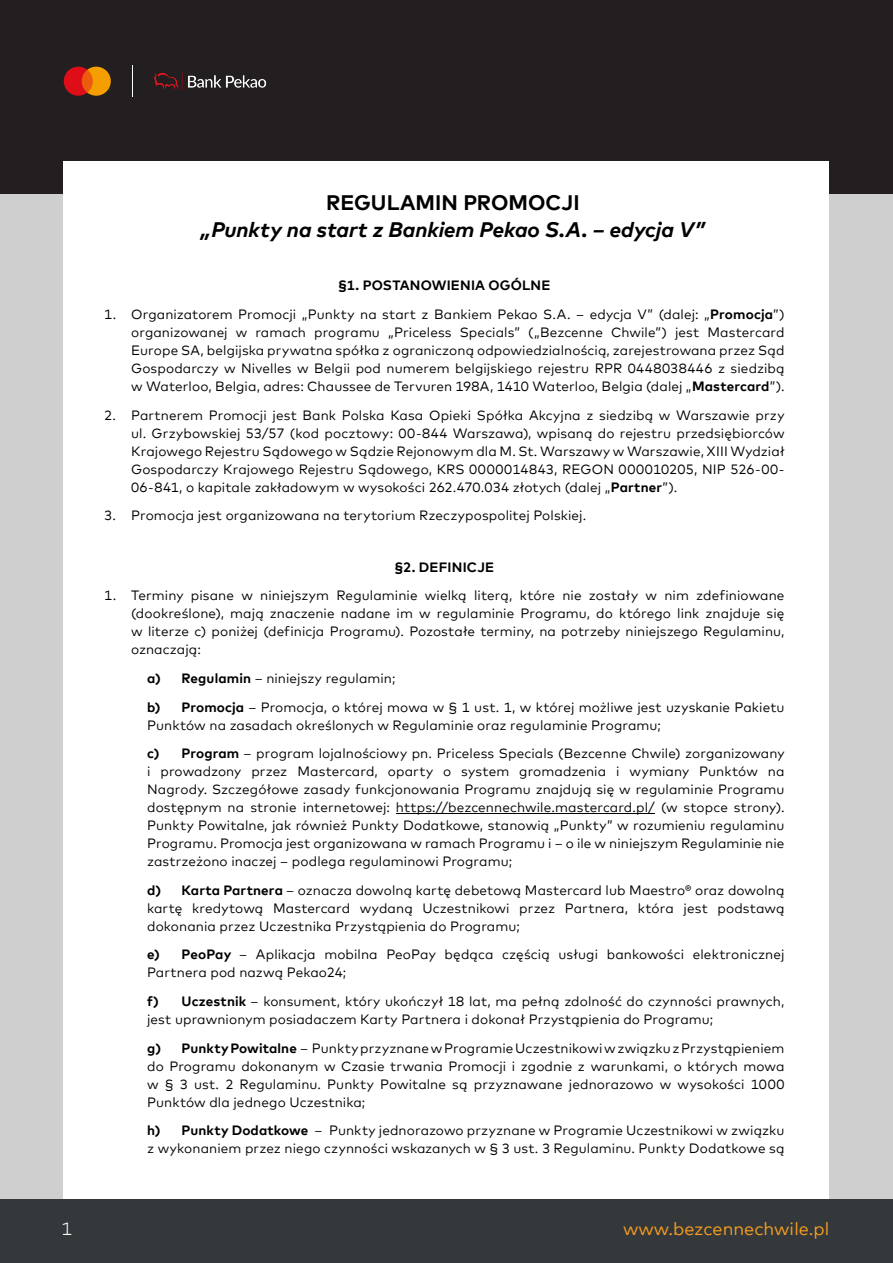
<style>
.page{position:relative;width:893px;height:1263px;background:#fff}
.page>*{position:absolute;margin:0;border:0;box-sizing:border-box;transform-origin:0 0}
.PUNKTY{font:italic 700 21px/27px "Mark Offc For MC";letter-spacing:-.005em;color:#000;text-align:center}
.t1{font:18px "Mark Offc For MC";color:#f89e1e}
.t2{font:300 18px "Mark Offc For MC";color:#fff}
.t3{font:13.5px/18px "Mark Offc For MC";letter-spacing:.01em;color:#000;text-align:justify}
.PUNKTY-2{font:700 13.5px "Mark Offc For MC";letter-spacing:.015em;color:#000}
.s1{font-style:normal}
.s2{font-weight:700}
</style>
<div class="page">
<div style="left:0;top:162px;width:893px;height:1037px;background:#cecfce"></div>
<div style="left:0;top:0;width:893px;height:193px;background:#231f20"></div>
<div style="left:64px;top:162px;width:765px;height:1037px;background:#fff"></div>
<div style="left:0;top:1199px;width:893px;height:64px;background:#34383b"></div>
<svg style="left:64px;top:67px;width:47px;height:29px"></svg>
<hr style="left:396px;top:813px;width:259px;height:1px;background:#000">
<img style="left:154px;top:72px;width:113px;height:19px">
<hr style="left:132px;top:66px;width:1px;height:31px;background:#fff">
<p class="PUNKTY" style="left:201px;top:187px;width:505px"><span class="s1">REGULAMIN PROMOCJI<br></span>„Punkty na start z Bankiem Pekao S.A. – edycja V”</p>
<p class="PUNKTY-2" style="left:338px;top:275px;width:214px">§1. POSTANOWIENIA OGÓLNE</p>
<p class="t3" style="left:131px;top:304px;width:655px;text-indent:-27px">1. Organizatorem Promocji „Punkty na start z Bankiem Pekao S.A. – edycja V” (dalej: „<span class="s2">Promocja</span>”) organizowanej w ramach programu „Priceless Specials” („Bezcenne Chwile”) jest Mastercard Europe SA, belgijska prywatna spółka z ograniczoną odpowiedzialnością, zarejestrowana przez Sąd Gospodarczy w Nivelles w Belgii pod numerem belgijskiego rejestru RPR 0448038446 z siedzibą w Waterloo, Belgia, adres: Chaussee de Tervuren 198A, 1410 Waterloo, Belgia (dalej „<span class="s2">Mastercard</span>”).</p>
<p class="t3" style="left:131px;top:405px;width:655px;text-indent:-27px">2. Partnerem Promocji jest Bank Polska Kasa Opieki Spółka Akcyjna z siedzibą w Warszawie przy ul. Grzybowskiej 53/57 (kod pocztowy: 00-844 Warszawa), wpisaną do rejestru przedsiębiorców Krajowego Rejestru Sądowego w Sądzie Rejonowym dla M. St. Warszawy w Warszawie, XIII Wydział Gospodarczy Krajowego Rejestru Sądowego, KRS 0000014843, REGON 000010205, NIP 526-00- 06-841, o kapitale zakładowym w wysokości 262.470.034 złotych (dalej „<span class="s2">Partner</span>”).</p>
<p class="t3" style="left:104px;top:505px;width:484px">3. Promocja jest organizowana na terytorium Rzeczypospolitej Polskiej.</p>
<p class="PUNKTY-2" style="left:394px;top:557px;width:101px">§2. DEFINICJE</p>
<p class="t3" style="left:131px;top:585px;width:655px;text-indent:-27px">1. Terminy pisane w niniejszym Regulaminie wielką literą, które nie zostały w nim zdefiniowane (dookreślone), mają znaczenie nadane im w regulaminie Programu, do którego link znajduje się w literze c) poniżej (definicja Programu). Pozostałe terminy, na potrzeby niniejszego Regulaminu, oznaczają:</p>
<p class="t3" style="left:147px;top:668px;width:250px"><span class="s2">a) Regulamin</span> – niniejszy regulamin;</p>
<p class="t3" style="left:147px;top:697px;width:639px"><span class="s2">b) Promocja</span> – Promocja, o której mowa w § 1 ust. 1, w której możliwe jest uzyskanie Pakietu<br>Punktów na zasadach określonych w Regulaminie oraz regulaminie Programu;</p>
<p class="t3" style="left:147px;top:743px;width:639px"><span class="s2">c) Program</span> – program lojalnościowy pn. Priceless Specials (Bezcenne Chwile) zorganizowany i prowadzony przez Mastercard, oparty o system gromadzenia i wymiany Punktów na Nagrody. Szczegółowe zasady funkcjonowania Programu znajdują się w regulaminie Programu dostępnym na stronie internetowej: https://bezcennechwile.mastercard.pl/ (w stopce strony).<br>Punkty Powitalne, jak również Punkty Dodatkowe, stanowią „Punkty” w rozumieniu regulaminu Programu. Promocja jest organizowana w ramach Programu i – o ile w niniejszym Regulaminie nie zastrzeżono inaczej – podlega regulaminowi Programu;</p>
<p class="t3" style="left:147px;top:880px;width:639px"><span class="s2">d) Karta Partnera</span> – oznacza dowolną kartę debetową Mastercard lub Maestro® oraz dowolną kartę kredytową Mastercard wydaną Uczestnikowi przez Partnera, która jest podstawą dokonania przez Uczestnika Przystąpienia do Programu;</p>
<p class="t3" style="left:147px;top:945px;width:639px"><span class="s2">e) PeoPay</span> – Aplikacja mobilna PeoPay będąca częścią usługi bankowości elektronicznej<br>Partnera pod nazwą Pekao24;</p>
<p class="t3" style="left:147px;top:991px;width:639px"><span class="s2">f) Uczestnik</span> – konsument, który ukończył 18 lat, ma pełną zdolność do czynności prawnych, jest uprawnionym posiadaczem Karty Partnera i dokonał Przystąpienia do Programu;</p>
<p class="t3" style="left:147px;top:1038px;width:639px"><span class="s2">g) Punkty Powitalne</span> – Punkty przyznane w Programie Uczestnikowi w związku z Przystąpieniem do Programu dokonanym w Czasie trwania Promocji i zgodnie z warunkami, o których mowa w § 3 ust. 2 Regulaminu. Punkty Powitalne są przyznawane jednorazowo w wysokości 1000<br>Punktów dla jednego Uczestnika;</p>
<p class="t3" style="left:147px;top:1120px;width:639px"><span class="s2">h) Punkty Dodatkowe</span> – Punkty jednorazowo przyznane w Programie Uczestnikowi w związku z wykonaniem przez niego czynności wskazanych w § 3 ust. 3 Regulaminu. Punkty Dodatkowe są</p>
<h2 class="t2" style="left:62px;top:1215px;width:12px">1</h2>
<h2 class="t1" style="left:623px;top:1215px;width:208px">www.bezcennechwile.pl</h2>
</div>
